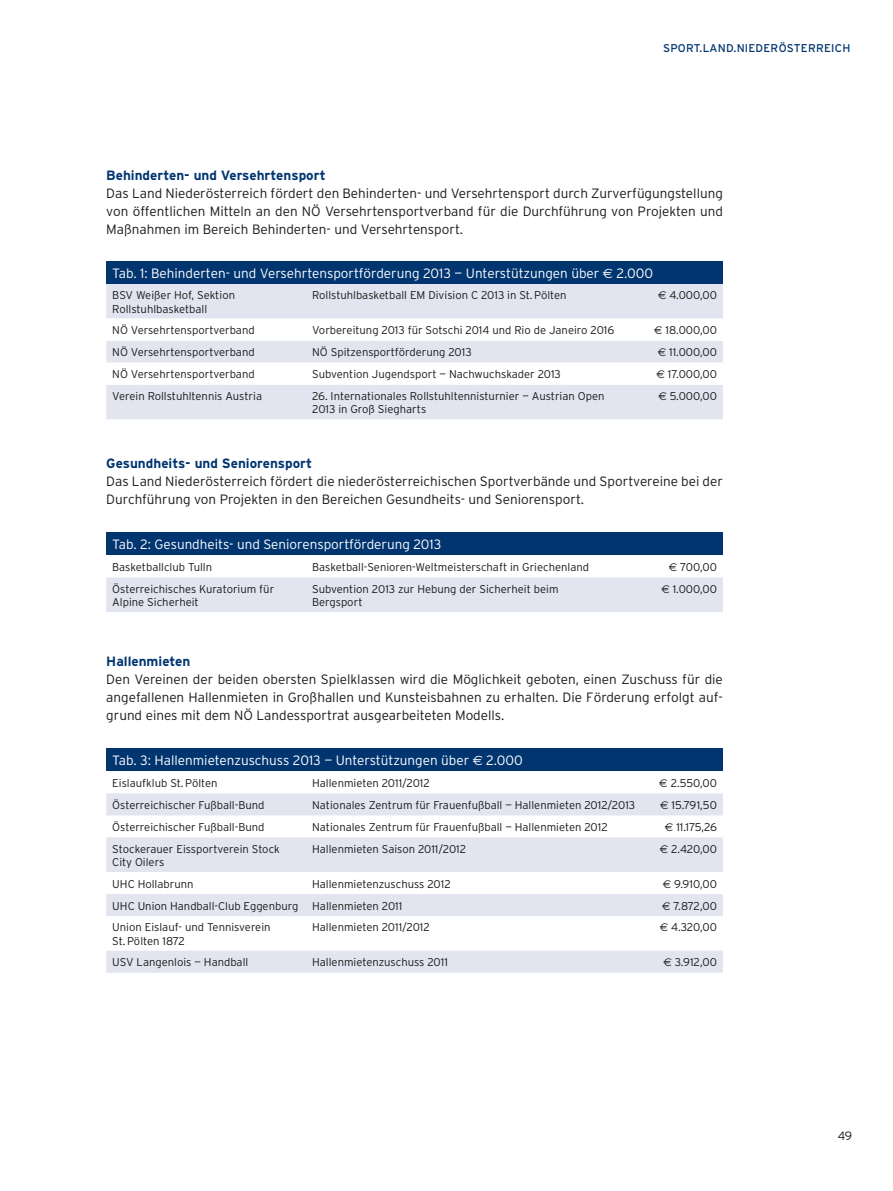
<style>
.page{position:relative;width:893px;height:1191px;background:#fff}
.page>*{position:absolute;margin:0;border:0;box-sizing:border-box;transform-origin:0 0}
.t1{font:300 13.5px/18px "Interstate Plus";color:#1a1a18;text-align:justify}
.t2{font:300 13.5px "Interstate Plus";color:#fff}
.t3{font:700 13.5px "Interstate Plus";color:#003570}
.t4{font:300 12px "Interstate Plus";color:#1a1a18}
.t5{font:300 11.25px/13.5px "Interstate Plus";color:#1a1a18}
.t6{font:11.25px "Interstate Plus";letter-spacing:.02em;color:#003570}
.s1{font-family:"Euro Sans";font-weight:400}
</style>
<div class="page">
<div style="left:106px;top:261px;width:617px;height:23px;background:#003570"></div>
<div style="left:106px;top:284px;width:617px;height:135px;background:#e2e4f0"></div>
<svg style="left:106px;top:318px;width:617px;height:67px"></svg>
<div style="left:106px;top:532px;width:617px;height:23px;background:#003570"></div>
<div style="left:106px;top:577px;width:617px;height:35px;background:#e2e4f0"></div>
<div style="left:106px;top:748px;width:617px;height:23px;background:#003570"></div>
<svg style="left:106px;top:793px;width:617px;height:179px;fill:#e2e4f0"></svg>
<p class="t6" style="left:663px;top:41px;width:16px">SPORT</p>
<p class="t6" style="left:700px;top:41px;width:152px">.LAND.NIEDERÖSTERREICH</p>
<p class="t3" style="left:106px;top:168px;width:221px">Behinderten- und Versehrtensport</p>
<p class="t1" style="left:106px;top:184px;width:618px">Das Land Niederösterreich fördert den Behinderten- und Versehrtensport durch Zurverfügungstellung von öffentlichen Mitteln an den NÖ Versehrtensportverband für die Durchführung von Projekten und Maßnahmen im Bereich Behinderten- und Versehrtensport.</p>
<p class="t2" style="left:112px;top:266px;width:542px">Tab. 1: Behinderten- und Versehrtensportförderung 2013 — Unterstützungen über <span class="s1">e</span> 2.000</p>
<p class="t5" style="left:112px;top:288px;width:124px">BSV Weißer Hof, Sektion<br>Rollstuhlbasketball</p>
<p class="t5" style="left:312px;top:288px;width:256px">Rollstuhlbasketball EM Division C 2013 in St.Pölten</p>
<p class="t5" style="left:658px;top:288px;width:60px"><span class="s1">€</span> 4.000,00</p>
<p class="t5" style="left:112px;top:323px;width:144px">NÖ Versehrtensportverband</p>
<p class="t5" style="left:312px;top:323px;width:304px">Vorbereitung 2013 für Sotschi 2014 und Rio de Janeiro 2016</p>
<p class="t5" style="left:654px;top:323px;width:64px"><span class="s1">€</span> 18.000,00</p>
<p class="t5" style="left:112px;top:345px;width:144px">NÖ Versehrtensportverband</p>
<p class="t5" style="left:312px;top:345px;width:161px">NÖ Spitzensportförderung 2013</p>
<p class="t5" style="left:658px;top:345px;width:60px"><span class="s1">€</span> 11.000,00</p>
<p class="t5" style="left:112px;top:367px;width:144px">NÖ Versehrtensportverband</p>
<p class="t5" style="left:312px;top:367px;width:250px">Subvention Jugendsport — Nachwuchskader 2013</p>
<p class="t5" style="left:657px;top:367px;width:62px"><span class="s1">€</span> 17.000,00</p>
<p class="t5" style="left:112px;top:389px;width:151px">Verein Rollstuhltennis Austria</p>
<p class="t5" style="left:312px;top:389px;width:294px">26. Internationales Rollstuhltennisturnier — Austrian Open<br>2013 in Groß Siegharts</p>
<p class="t5" style="left:658px;top:389px;width:60px"><span class="s1">€</span> 5.000,00</p>
<p class="t3" style="left:106px;top:456px;width:207px">Gesundheits- und Seniorensport</p>
<p class="t1" style="left:106px;top:472px;width:618px">Das Land Niederösterreich fördert die niederösterreichischen Sportverbände und Sportvereine bei der<br>Durchführung von Projekten in den Bereichen Gesundheits- und Seniorensport.</p>
<p class="t2" style="left:112px;top:537px;width:331px">Tab. 2: Gesundheits- und Seniorensportförderung 2013</p>
<p class="t5" style="left:112px;top:560px;width:101px">Basketballclub Tulln</p>
<p class="t5" style="left:312px;top:560px;width:278px">Basketball-Senioren-Weltmeisterschaft in Griechenland</p>
<p class="t5" style="left:669px;top:560px;width:50px"><span class="s1">€</span> 700,00</p>
<p class="t5" style="left:112px;top:582px;width:163px">Österreichisches Kuratorium für<br>Alpine Sicherheit</p>
<p class="t5" style="left:312px;top:582px;width:248px">Subvention 2013 zur Hebung der Sicherheit beim<br>Bergsport</p>
<p class="t5" style="left:661px;top:582px;width:57px"><span class="s1">€</span> 1.000,00</p>
<p class="t3" style="left:106px;top:654px;width:86px">Hallenmieten</p>
<p class="t1" style="left:106px;top:670px;width:618px">Den Vereinen der beiden obersten Spielklassen wird die Möglichkeit geboten, einen Zuschuss für die angefallenen Hallenmieten in Großhallen und Kunsteisbahnen zu erhalten. Die Förderung erfolgt auf&shy;grund eines mit dem NÖ Landessportrat ausgearbeiteten Modells.</p>
<p class="t2" style="left:112px;top:753px;width:412px">Tab. 3: Hallenmietenzuschuss 2013 — Unterstützungen über <span class="s1">e</span> 2.000</p>
<p class="t5" style="left:112px;top:776px;width:107px">Eislaufklub St.Pölten</p>
<p class="t5" style="left:312px;top:776px;width:119px">Hallenmieten 2011/2012</p>
<p class="t5" style="left:659px;top:776px;width:59px"><span class="s1">€</span> 2.550,00</p>
<p class="t5" style="left:112px;top:798px;width:154px">Österreichischer Fußball-Bund</p>
<p class="t5" style="left:312px;top:798px;width:324px">Nationales Zentrum für Frauenfußball — Hallenmieten 2012/2013</p>
<p class="t5" style="left:660px;top:798px;width:58px"><span class="s1">€</span> 15.791,50</p>
<p class="t5" style="left:112px;top:820px;width:154px">Österreichischer Fußball-Bund</p>
<p class="t5" style="left:312px;top:820px;width:297px">Nationales Zentrum für Frauenfußball — Hallenmieten 2012</p>
<p class="t5" style="left:665px;top:820px;width:53px"><span class="s1">€</span> 11.175,26</p>
<p class="t5" style="left:112px;top:841px;width:169px">Stockerauer Eissportverein Stock<br>City Oilers</p>
<p class="t5" style="left:312px;top:841px;width:155px">Hallenmieten Saison 2011/2012</p>
<p class="t5" style="left:660px;top:841px;width:59px"><span class="s1">€</span> 2.420,00</p>
<p class="t5" style="left:112px;top:876px;width:83px">UHC Hollabrunn</p>
<p class="t5" style="left:312px;top:876px;width:140px">Hallenmietenzuschuss 2012</p>
<p class="t5" style="left:663px;top:876px;width:56px"><span class="s1">€</span> 9.910,00</p>
<p class="t5" style="left:112px;top:899px;width:291px">UHC Union Handball-Club Eggenburg Hallenmieten 2011</p>
<p class="t5" style="left:662px;top:899px;width:56px"><span class="s1">€</span> 7.872,00</p>
<p class="t5" style="left:112px;top:920px;width:160px">Union Eislauf- und Tennisverein<br>St.Pölten 1872</p>
<p class="t5" style="left:312px;top:920px;width:119px">Hallenmieten 2011/2012</p>
<p class="t5" style="left:660px;top:920px;width:59px"><span class="s1">€</span> 4.320,00</p>
<p class="t5" style="left:112px;top:955px;width:138px">USV Langenlois — Handball</p>
<p class="t5" style="left:312px;top:955px;width:137px">Hallenmietenzuschuss 2011</p>
<p class="t5" style="left:663px;top:955px;width:55px"><span class="s1">€</span> 3.912,00</p>
<p class="t4" style="left:838px;top:1129px;width:16px">49</p>
</div>
